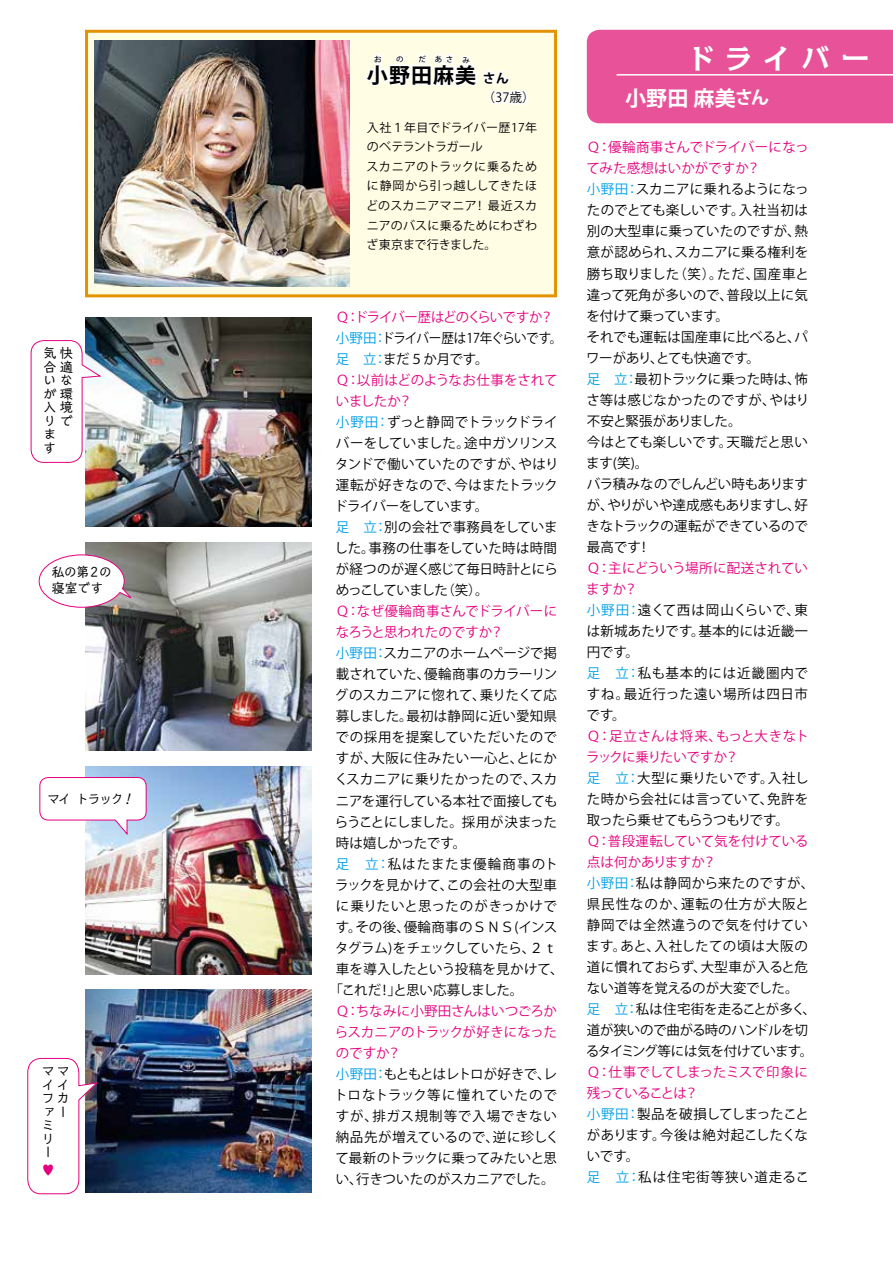
<style>
.page{position:relative;width:893px;height:1263px;background:#fff}
.page>*{position:absolute;margin:0;border:0;box-sizing:border-box;transform-origin:0 0}
.t1{font:700 27px "Kakumin Pro";color:#fff}
.t2{font:700 21px "Koz Go Pro";color:#fff}
.t3{font:700 21px "Koz Go Pro";letter-spacing:.05em;color:#000}
.t4{font:13.5px/21px "Koz Go Pro";color:#000}
.t5{font:13.5px/21px "Koz Go Pro";color:#000;scale:.93 1}
.t6{font:13.5px/13.5px "Talking Std";letter-spacing:-.14em;color:#000}
.t7{font:13.5px "Koz Go Pro";color:#e4007f}
.t8{font:13.5px "Koz Go Pro";letter-spacing:.025em;color:#000}
.t9{font:13.5px "Koz Go Pro";letter-spacing:-.02em;color:#000}
.t10{font:13.5px "Koz Go Pro";letter-spacing:.045em;color:#000}
.t11{font:13.5px "Koz Go Pro";letter-spacing:-.025em;color:#000}
.t12{font:13.5px "Koz Go Pro";letter-spacing:-.035em;color:#000}
.t13{font:13.5px "Koz Go Pro";letter-spacing:.04em;color:#000}
.t14{font:13.5px "Koz Go Pro";letter-spacing:.05em;color:#000}
.t15{font:13.5px "Koz Go Pro";letter-spacing:.085em;color:#000}
.t16{font:13.5px "Koz Go Pro";letter-spacing:.03em;color:#000}
.t17{font:13.5px "Koz Go Pro";letter-spacing:-.055em;color:#000}
.t18{font:13.5px "Koz Go Pro";letter-spacing:-.03em;color:#000}
.t19{font:13.5px/16.5px "Talking Std";letter-spacing:-.085em;color:#000}
.t20{font:13.5px "Talking Std";color:#e4007f}
.t21{font:12.75px "Koz Go Pro";color:#000}
.t22{font:700 12.75px "Koz Go Pro";color:#000}
.t23{font:12px/19.5px "Koz Go Pro";letter-spacing:.02em;color:#000}
.t24{font:700 7.5px "Koz Go Pro";color:#000}
.s1{color:#e4007f}
.s2{color:#00a0e9}
.s3{font-size:18px}
</style>
<div class="page">
<div style="left:587px;top:30px;width:306px;height:93px;background:#e85298"></div>
<div style="left:85px;top:30px;width:472px;height:267px;background:#fffde4;border:3px solid #e39300"></div>
<img style="left:95px;top:40px;width:255px;height:247px">
<hr style="left:617px;top:74px;width:276px;height:2px;background:#fff">
<img style="left:86px;top:990px;width:225px;height:202px">
<img style="left:86px;top:318px;width:225px;height:208px">
<img style="left:86px;top:542px;width:225px;height:208px">
<img style="left:86px;top:766px;width:225px;height:209px">
<svg style="left:38px;top:554px;width:96px;height:54px"></svg>
<svg style="left:30px;top:340px;width:72px;height:123px"></svg>
<svg style="left:27px;top:1058px;width:72px;height:136px"></svg>
<svg style="left:366px;top:54px;width:161px;height:52px"></svg>
<svg style="left:39px;top:777px;width:108px;height:59px"></svg>
<p class="t6" style="left:43px;top:346px;width:31px">気快合適いなが環入境り<br>ま<br>す</p>
<p class="t6" style="left:60px;top:413px;width:14px">で</p>
<p class="t19" style="left:51px;top:562px;width:62px">私の第２の寝室です</p>
<p class="t6" style="left:47px;top:791px;width:79px">マイ トラック</p>
<p class="t6" style="left:41px;top:1063px;width:28px">ママイイフカァーミ<br>リ<br>ー</p>
<p class="t20" style="left:41px;top:1160px;width:13px">♥</p>
<p class="t24" style="left:374px;top:54px;width:9px">お</p>
<p class="t24" style="left:396px;top:54px;width:9px">の</p>
<p class="t24" style="left:418px;top:54px;width:9px">だ</p>
<p class="t24" style="left:435px;top:54px;width:20px">あさ</p>
<p class="t24" style="left:462px;top:56px;width:9px">み</p>
<h2 class="t3" style="left:367px;top:61px;width:111px">小野田麻美</h2>
<p class="t22" style="left:483px;top:70px;width:28px">さん</p>
<p class="t21" style="left:483px;top:89px;width:54px">（37歳）</p>
<p class="t23" style="left:366px;top:118px;width:173px">入社１年目でドライバー歴17年のベテラントラガール<br>スカニアのトラックに乗るために静岡から引っ越ししてきたほどのスカニアマニア！ 最近スカニアのバスに乗るためにわざわざ東京まで行きました。</p>
<p class="t5" style="left:334px;top:307px;width:247px"><span class="s1">Ｑ：ドライバー歴はどのくらいですか？</span><span class="s2">小野田：</span>ドライバー歴は17年ぐらいです。<span class="s2">足　立：</span>まだ５か月です。<br><span class="s1">Ｑ：以前はどのようなお仕事をされていましたか？<br></span><span class="s2">小野田：</span>ずっと静岡でトラックドライバーをしていました。途中ガソリンスタンドで働いていたのですが、やはり運転が好きなので、今はまたトラックドライバーをしています。<br><span class="s2">足　立：</span>別の会社で事務員をしていました。事務の仕事をしていた時は時間が経つのが遅く感じて毎日時計とにらめっこしていました（笑）。</p>
<p class="t7" style="left:336px;top:603px;width:223px">Ｑ：なぜ優輪商事さんでドライバーに</p>
<p class="t7" style="left:336px;top:624px;width:169px">なろうと思われたのですか？</p>
<p class="t4" style="left:336px;top:643px;width:223px"><span class="s2">小野田：</span>スカニアのホームページで掲</p>
<p class="t4" style="left:336px;top:664px;width:223px">載されていた、優輪商事のカラーリン</p>
<p class="t4" style="left:335px;top:685px;width:224px">グのスカニアに惚れて、乗りたくて応</p>
<p class="t4" style="left:336px;top:706px;width:223px">募しました。最初は静岡に近い愛知県</p>
<p class="t14" style="left:336px;top:729px;width:223px">での採用を提案していただいたので</p>
<p class="t10" style="left:336px;top:750px;width:223px">すが、大阪に住みたい一心と、とにか</p>
<p class="t4" style="left:335px;top:769px;width:224px">くスカニアに乗りたかったので、スカ</p>
<p class="t11" style="left:336px;top:792px;width:223px">ニアを運行している本社で面接しても</p>
<p class="t12" style="left:335px;top:813px;width:224px">らうことにしました。採用が決まった</p>
<p class="t18" style="left:336px;top:834px;width:132px">時は嬉しかったです。</p>
<p class="t15" style="left:336px;top:855px;width:224px"><span class="s2">足　立：</span>私はたまたま優輪商事のト</p>
<p class="t13" style="left:335px;top:876px;width:223px">ラックを見かけて、この会社の大型車</p>
<p class="t16" style="left:336px;top:897px;width:223px">に乗りたいと思ったのがきっかけで</p>
<p class="t8" style="left:336px;top:918px;width:223px">す。その後、優輪商事のＳＮＳ(インス</p>
<p class="t9" style="left:335px;top:939px;width:223px">タグラム)をチェックしていたら、２ｔ</p>
<p class="t4" style="left:336px;top:958px;width:229px">車を導入したという投稿を見かけて、</p>
<p class="t17" style="left:329px;top:981px;width:195px">「これだ！」と思い応募しました。</p>
<p class="t4" style="left:334px;top:1000px;width:227px"><span class="s1">Ｑ：ちなみに小野田さんはいつごろからスカニアのトラックが好きになったのですか？<br></span><span class="s2">小野田：</span>もともとはレトロが好きで、レトロなトラック等に憧れていたのですが、排ガス規制等で入場できない納品先が増えているので、逆に珍しくて最新のトラックに乗ってみたいと思い、行きついたのがスカニアでした。</p>
<h1 class="t1" style="left:646px;top:37px;width:254px">　 ド ラ イ バ ー　</h1>
<h2 class="t2" style="left:625px;top:84px;width:272px">小野田 麻美<span class="s3">さん</span>　　　　　　</h2>
<p class="t4" style="left:586px;top:137px;width:225px"><span class="s1">Ｑ：優輪商事さんでドライバーになってみた感想はいかがですか？<br></span><span class="s2">小野田：</span>スカニアに乗れるようになったのでとても楽しいです。入社当初は別の大型車に乗っていたのですが、熱意が認められ、スカニアに乗る権利を勝ち取りました（笑）。ただ、国産車と違って死角が多いので、普段以上に気を付けて乗っています。<br>それでも運転は国産車に比べると、パワーがあり、とても快適です。<br><span class="s2">足　立：</span>最初トラックに乗った時は、怖さ等は感じなかったのですが、やはり不安と緊張がありました。<br>今はとても楽しいです。天職だと思います(笑)。<br>バラ積みなのでしんどい時もありますが、やりがいや達成感もありますし、好きなトラックの運転ができているので最高です！</p>
<p class="t4" style="left:586px;top:557px;width:223px"><span class="s1">Ｑ：主にどういう場所に配送されていますか？<br></span><span class="s2">小野田：</span>遠くて西は岡山くらいで、東は新城あたりです。基本的には近畿一円です。<br><span class="s2">足　立：</span>私も基本的には近畿圏内ですね。最近行った遠い場所は四日市です。</p>
<p class="t4" style="left:586px;top:726px;width:224px"><span class="s1">Ｑ：足立さんは将来、もっと大きなトラックに乗りたいですか？<br></span><span class="s2">足　立：</span>大型に乗りたいです。入社した時から会社には言っていて、免許を取ったら乗せてもらうつもりです。</p>
<p class="t4" style="left:586px;top:831px;width:232px"><span class="s1">Ｑ：普段運転していて気を付けている点は何かありますか？<br></span><span class="s2">小野田：</span>私は静岡から来たのですが、県民性なのか、運転の仕方が大阪と静岡では全然違うので気を付けています。あと、入社したての頃は大阪の道に慣れておらず、大型車が入ると危ない道等を覚えるのが大変でした。<br><span class="s2">足　立：</span>私は住宅街を走ることが多く、道が狭いので曲がる時のハンドルを切るタイミング等には気を付けています。</p>
<p class="t4" style="left:587px;top:1062px;width:224px"><span class="s1">Ｑ：仕事でしてしまったミスで印象に残っていることは？<br></span><span class="s2">小野田：</span>製品を破損してしまったことがあります。今後は絶対起こしたくないです。<br><span class="s2">足　立：</span>私は住宅街等狭い道走るこ</p>
</div>
